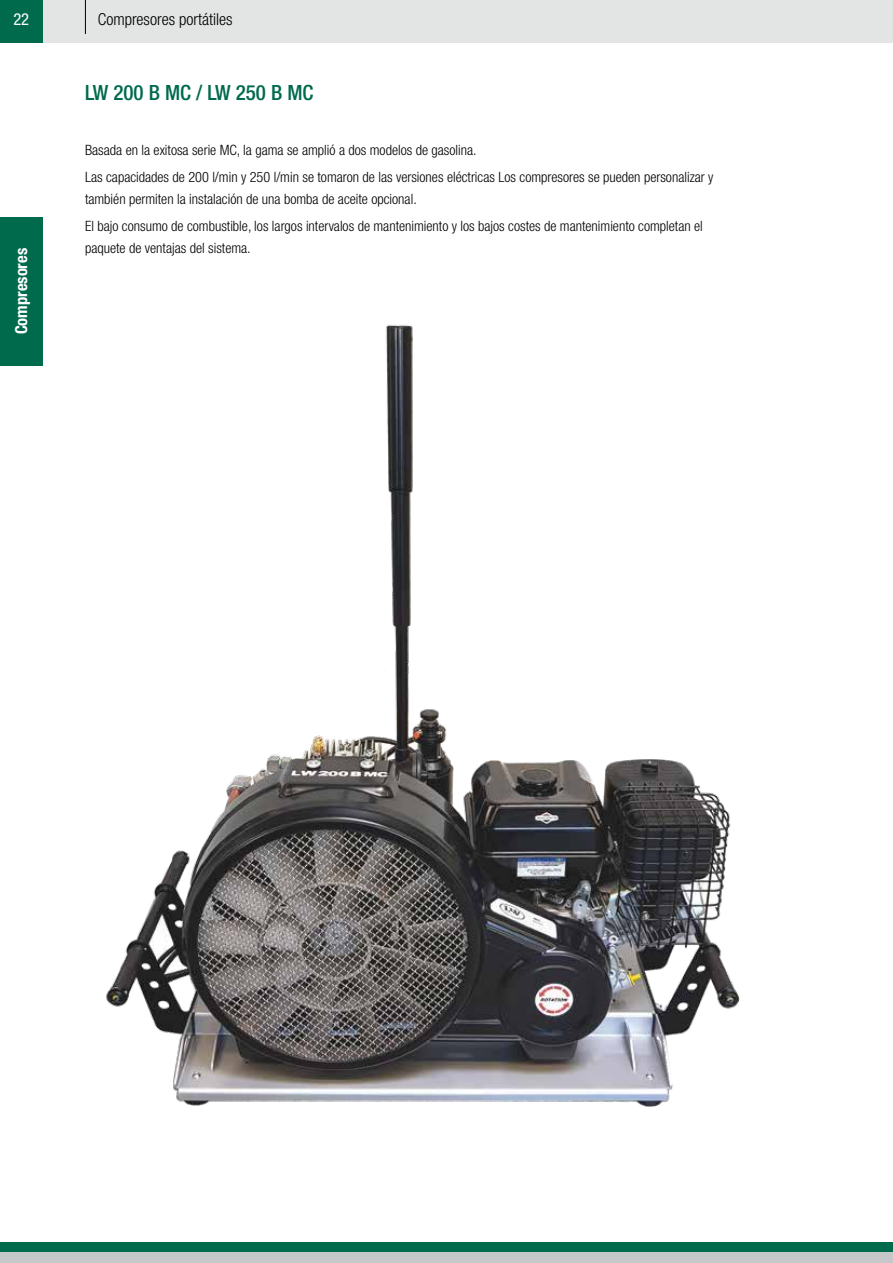
<style>
.page{position:relative;width:893px;height:1263px;background:#fff}
.page>*{position:absolute;margin:0;border:0;box-sizing:border-box;transform-origin:0 0}
.t1{font:500 condensed 21px "Helvetica Neue LT Std";color:#006a4d}
.t2{font:300 condensed 16.5px "Helvetica Neue LT Std";color:#000}
.t3{font:700 condensed 16.5px "Helvetica Neue LT Std";color:#fff}
.t4{font:condensed 16.5px "Helvetica Neue LT Std";color:#fff}
.t5{font:300 condensed 14.25px/26.7px "Helvetica Neue LT Std";color:#000}
</style>
<div class="page">
<div style="left:0;top:0;width:893px;height:43px;background:#e3e4e4"></div>
<div style="left:0;top:0;width:43px;height:43px;background:#006a4d"></div>
<hr style="left:85px;top:0;width:1px;height:34px;background:#000">
<img style="left:106px;top:325px;width:634px;height:782px">
<div style="left:0;top:1242px;width:893px;height:10px;background:#006a4d"></div>
<div style="left:0;top:1252px;width:893px;height:11px;background:#c6c7c8"></div>
<div style="left:0;top:217px;width:43px;height:149px;background:#006a4d"></div>
<p class="t4" style="left:13px;top:10px;width:17px">22</p>
<p class="t3" style="left:11px;top:334px;width:88px;rotate:-90deg">Compresores</p>
<p class="t2" style="left:98px;top:9px;width:136px">Compresores portátiles</p>
<h1 class="t1" style="left:85px;top:80px;width:230px">LW 200 B MC / LW 250 B MC</h1>
<p class="t5" style="left:85px;top:136px;width:630px">Basada en la exitosa serie MC, la gama se amplió a dos modelos de gasolina.<br>Las capacidades de 200 l/min y 250 l/min se tomaron de las versiones eléctricas Los compresores se pueden personalizar y</p>
<p class="t5" style="left:85px;top:185px;width:619px">también permiten la instalación de una bomba de aceite opcional.<br>El bajo consumo de combustible, los largos intervalos de mantenimiento y los bajos costes de mantenimiento completan el</p>
<p class="t5" style="left:85px;top:235px;width:167px">paquete de ventajas del sistema.</p>
</div>
